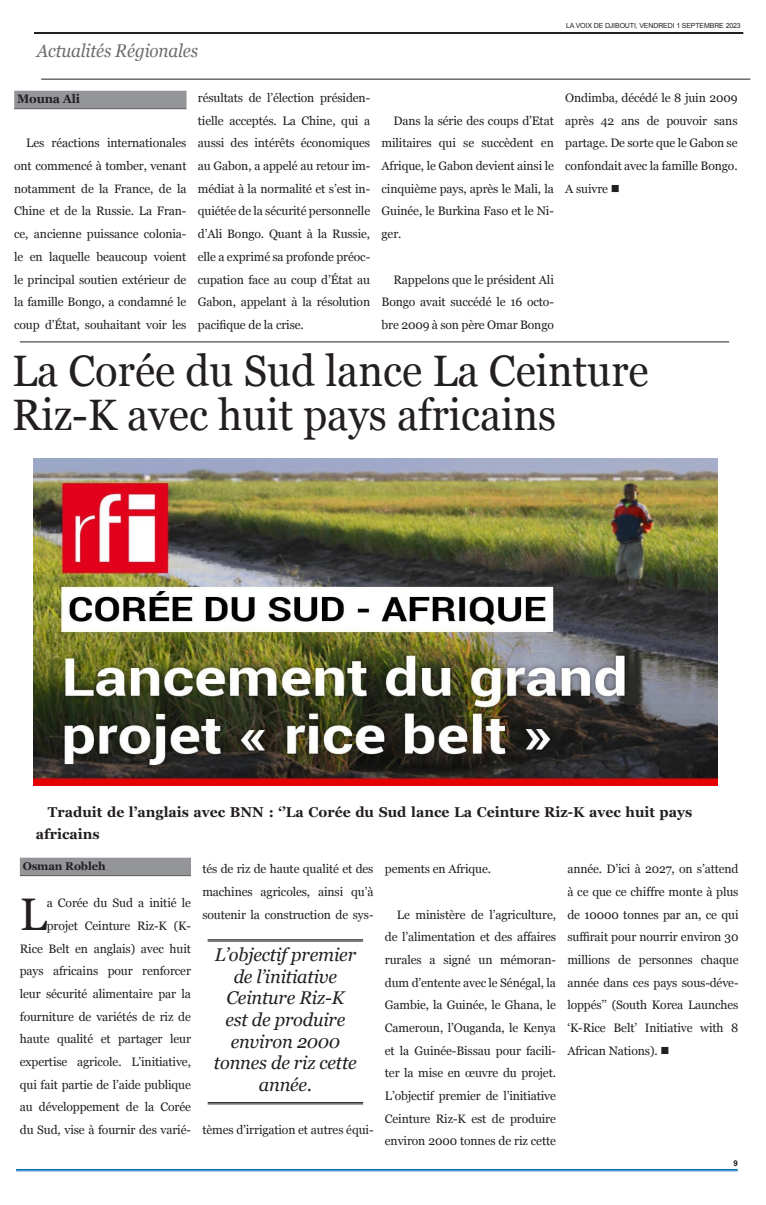
<style>
.page{position:relative;width:766px;height:1205px;background:#fff}
.page>*{position:absolute;margin:0;border:0;box-sizing:border-box;transform-origin:0 0}
._1st_Paragraph{font:45.6px "Georgia";color:#231f20}
.t1{font:44px/44px "Georgia";color:#231f20;scale:.95 1}
.Top{font:italic 18.4px/21.6px "Georgia";letter-spacing:-.01em;color:#231f20;text-align:center}
.t2{font:italic 18.4px "Georgia";letter-spacing:-.01em;color:#6c6d70;scale:.93 1}
.BT_____Main{font:700 14.3px/22.7px "Georgia";color:#231f20}
._1st_Paragraph-2{font:12.2px/22.7px "Georgia";letter-spacing:-.01em;color:#231f20;text-align:justify}
.Siganture{font:700 12.2px "Georgia";letter-spacing:-.01em;color:#231f20}
.Siganture-2{font:700 11.2px "Georgia";letter-spacing:-.01em;color:#231f20}
.t3{font:700 8px "Arial";color:#231f20}
.t4{font:7px "Arial";letter-spacing:-.02em;color:#231f20}
</style>
<div class="page">
<div style="left:20px;top:857px;width:171px;height:18px;background:#939598"></div>
<hr style="left:20px;top:875px;width:171px;height:1px;background:#57585a">
<hr style="left:34px;top:32px;width:709px;height:2px;background:#231f20">
<hr style="left:41px;top:79px;width:709px;height:1px;background:#231f20">
<hr style="left:16px;top:1169px;width:721px;height:1px;background:#006eaf">
<hr style="left:16px;top:1170px;width:721px;height:1px;background:#006eaf">
<hr style="left:207px;top:939px;width:156px;height:1px;background:#231f20">
<hr style="left:207px;top:941px;width:156px;height:1px;background:#231f20">
<hr style="left:207px;top:1102px;width:156px;height:1px;background:#231f20">
<hr style="left:207px;top:1103px;width:156px;height:1px;background:#231f20">
<img style="left:33px;top:458px;width:684px;height:327px">
<div style="left:14px;top:91px;width:172px;height:18px;background:#939598"></div>
<hr style="left:14px;top:108px;width:172px;height:1px;background:#57585a">
<hr style="left:20px;top:342px;width:709px;height:1px;background:#231f20">
<p class="t2" style="left:37px;top:37px;width:175px">Actualités Régionales</p>
<p class="t4" style="left:566px;top:21px;width:176px">LA VOIX DE DJIBOUTI, VENDREDI 1 SEPTEMBRE 2023</p>
<p class="Siganture" style="left:17px;top:90px;width:65px">Mouna Ali</p>
<p class="_1st_Paragraph-2" style="left:14px;top:131px;width:174px;text-indent:12px">Les réactions internationales ont commencé à tomber, venant notamment de la France, de la Chine et de la Russie. La Fran&shy;ce, ancienne puissance colonia&shy;le en laquelle beaucoup voient le principal soutien extérieur de la famille Bongo, a condamné le coup d’État, souhaitant voir les</p>
<p class="_1st_Paragraph-2" style="left:198px;top:86px;width:174px">résultats de l’élection présiden&shy;tielle acceptés. La Chine, qui a aussi des intérêts économiques au Gabon, a appelé au retour im&shy;médiat à la normalité et s’est in&shy;quiétée de la sécurité personnelle d’Ali Bongo. Quant à la Russie, elle a exprimé sa profonde préoc&shy;cupation face au coup d’État au Gabon, appelant à la résolution pacifique de la crise.</p>
<p class="_1st_Paragraph-2" style="left:381px;top:109px;width:174px;text-indent:12px">Dans la série des coups d’Etat militaires qui se succèdent en Afrique, le Gabon devient ainsi le cinquième pays, après le Mali, la Guinée, le Burkina Faso et le Ni&shy;ger.</p>
<p class="_1st_Paragraph-2" style="left:381px;top:267px;width:174px;text-indent:12px">Rappelons que le président Ali Bongo avait succédé le 16 octo&shy;bre 2009 à son père Omar Bongo</p>
<p class="_1st_Paragraph-2" style="left:565px;top:86px;width:174px">Ondimba, décédé le 8 juin 2009 après 42 ans de pouvoir sans partage. De sorte que le Gabon se confondait avec la famille Bongo.<br>A suivre ■</p>
<p class="t1" style="left:12px;top:347px;width:671px">La Corée du Sud lance La Ceinture<br>Riz-K avec huit pays africains</p>
<p class="BT_____Main" style="left:36px;top:799px;width:657px;text-indent:12px">Traduit de l’anglais avec BNN : ‘’La Corée du Sud lance La Ceinture Riz-K avec huit pays africains</p>
<p class="Siganture-2" style="left:23px;top:857px;width:84px">Osman Robleh</p>
<p class="_1st_Paragraph" style="left:20px;top:881px;width:29px">L</p>
<p class="_1st_Paragraph-2" style="left:20px;top:891px;width:173px;text-align:right">a Corée du Sud a initié le projet Ceinture Riz-K (K-<br>Rice Belt en anglais) avec huit pays africains pour renforcer leur sécurité alimentaire par la fourniture de variétés de riz de haute qualité et partager leur expertise agricole. L’initiative, qui fait partie de l’aide publique au développement de la Corée du Sud, vise à fournir des varié-</p>
<p class="_1st_Paragraph-2" style="left:202px;top:857px;width:173px">tés de riz de haute qualité et des machines agricoles, ainsi qu’à soutenir la construction de sys-</p>
<p class="Top" style="left:214px;top:943px;width:144px">L’objectif premier de l’initiative<br>Ceinture Riz-K est de produire environ 2000 tonnes de riz cette année.</p>
<p class="_1st_Paragraph-2" style="left:202px;top:1118px;width:173px">tèmes d’irrigation et autres équi-</p>
<p class="_1st_Paragraph-2" style="left:385px;top:857px;width:108px">pements en Afrique.</p>
<p class="_1st_Paragraph-2" style="left:385px;top:902px;width:173px;text-indent:12px">Le ministère de l’agriculture, de l’alimentation et des affaires rurales a signé un mémoran&shy;dum d’entente avec le Sénégal, la Gambie, la Guinée, le Ghana, le Cameroun, l’Ouganda, le Kenya et la Guinée-Bissau pour facili&shy;ter la mise en œuvre du projet.<br>L’objectif premier de l’initiative Ceinture Riz-K est de produire environ 2000 tonnes de riz cette</p>
<p class="_1st_Paragraph-2" style="left:567px;top:857px;width:173px">année. D’ici à 2027, on s’attend à ce que ce chiffre monte à plus de 10000 tonnes par an, ce qui suffirait pour nourrir environ 30 millions de personnes chaque année dans ces pays sous-déve&shy;loppés’’ (South Korea Launches ‘K-Rice Belt’ Initiative with 8<br>African Nations). ■</p>
<p class="t3" style="left:733px;top:1157px;width:6px">9</p>
</div>
